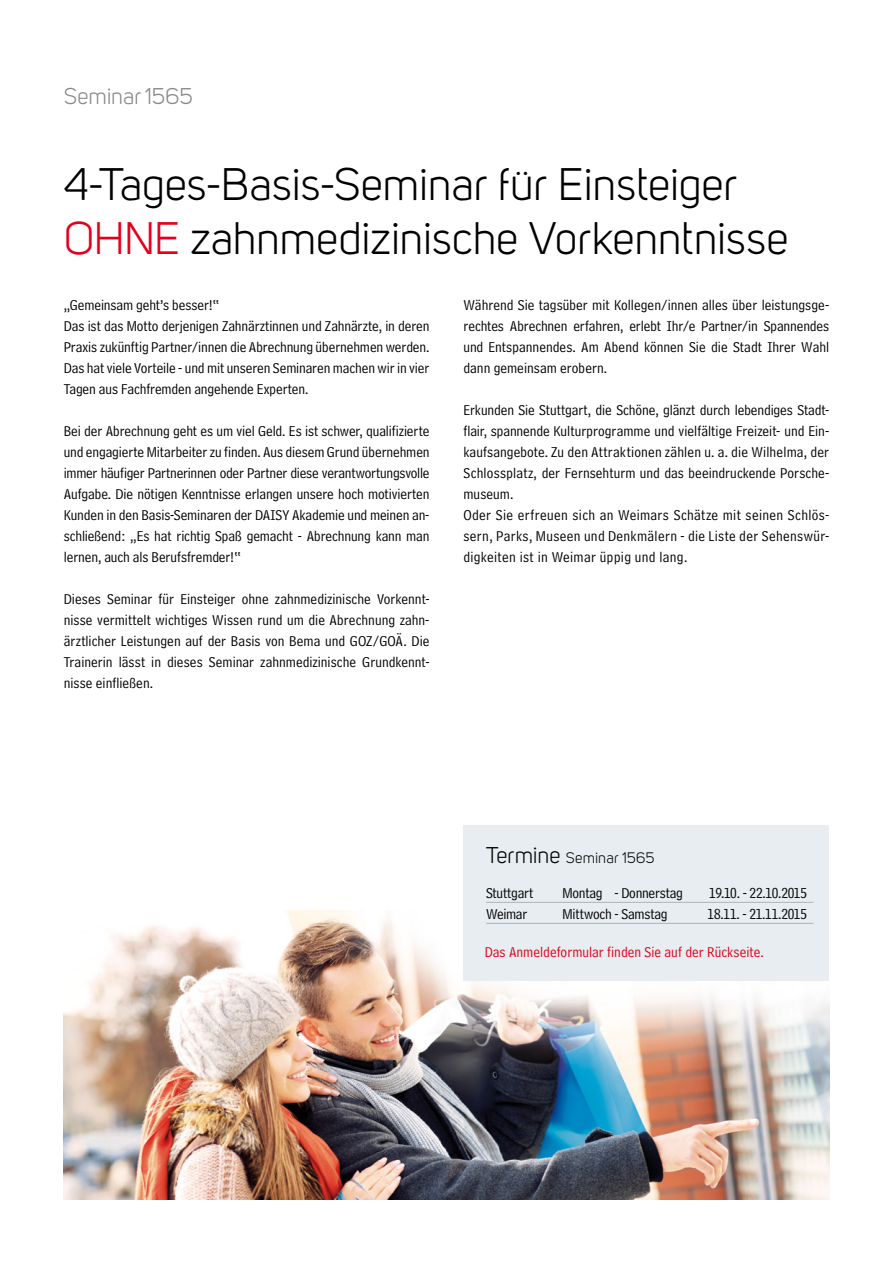
<style>
.page{position:relative;width:893px;height:1263px;background:#fff}
.page>*{position:absolute;margin:0;border:0;box-sizing:border-box;transform-origin:0 0}
.t1{font:45px/54px "Uni Sans Book";letter-spacing:-.005em;color:#000}
.t2{font:22.5px "Uni Sans Book";color:#87888a}
.t3{font:15px/21px "Bell Centennial Address";color:#000;text-align:justify}
.t4{font:15px "Bell Centennial Address";letter-spacing:.005em;color:#e2001a}
.t5{font:15px "Uni Sans Book";letter-spacing:.01em;color:#000}
.t6{font:15px "Bell Centennial Address";letter-spacing:-.025em;color:#000}
.s1{color:#e2001a}
.s2{font-size:22.5px}
</style>
<div class="page">
<img style="left:64px;top:910px;width:765px;height:289px">
<div style="left:463px;top:825px;width:366px;height:155px;background:#e7edf0"></div>
<hr style="left:486px;top:902px;width:327px;height:1px;background:#b1b3b4">
<hr style="left:486px;top:923px;width:327px;height:1px;background:#b1b3b4">
<h2 class="t2" style="left:64px;top:84px;width:131px">Seminar 1565</h2>
<h1 class="t1" style="left:64px;top:158px;width:726px">4-Tages-Basis-Seminar für Einsteiger<br><span class="s1">OHNE</span> zahnmedizinische Vorkenntnisse</h1>
<p class="t3" style="left:64px;top:294px;width:367px;text-align:left">„Gemeinsam geht’s besser!“<br>Das ist das Motto derjenigen Zahnärztinnen und Zahnärzte, in deren Praxis zukünftig Partner/innen die Abrechnung übernehmen werden.<br>Das hat viele Vorteile - und mit unseren Seminaren machen wir in vier Tagen aus Fachfremden angehende Experten.</p>
<p class="t3" style="left:64px;top:420px;width:367px">Bei der Abrechnung geht es um viel Geld. Es ist schwer, qualifizierte und engagierte Mitarbeiter zu finden. Aus diesem Grund übernehmen immer häufiger Partnerinnen oder Partner diese verantwortungsvolle Aufgabe. Die nötigen Kenntnisse erlangen unsere hoch motivierten Kunden in den Basis-Seminaren der DAISY Akademie und meinen an&shy;schließend: „Es hat richtig Spaß gemacht - Abrechnung kann man lernen, auch als Berufsfremder!“</p>
<p class="t3" style="left:64px;top:588px;width:367px">Dieses Seminar für Einsteiger ohne zahnmedizinische Vorkennt&shy;nisse vermittelt wichtiges Wissen rund um die Abrechnung zahn&shy;ärztlicher Leistungen auf der Basis von Bema und GOZ/GOÄ. Die Trainerin lässt in dieses Seminar zahnmedizinische Grundkennt&shy;nisse einfließen.</p>
<p class="t3" style="left:463px;top:294px;width:367px">Während Sie tagsüber mit Kollegen/innen alles über leistungsge&shy;rechtes Abrechnen erfahren, erlebt Ihr/e Partner/in Spannendes und Entspannendes. Am Abend können Sie die Stadt Ihrer Wahl dann gemeinsam erobern.</p>
<p class="t3" style="left:463px;top:399px;width:367px;text-align:left">Erkunden Sie Stuttgart, die Schöne, glänzt durch lebendiges Stadt&shy;flair, spannende Kulturprogramme und vielfältige Freizeit- und Ein&shy;kaufsangebote. Zu den Attraktionen zählen u. a. die Wilhelma, der Schlossplatz, der Fernsehturm und das beeindruckende Porsche&shy;museum.<br>Oder Sie erfreuen sich an Weimars Schätze mit seinen Schlös&shy;sern, Parks, Museen und Denkmälern - die Liste der Sehenswür&shy;digkeiten ist in Weimar üppig und lang.</p>
<p class="t5" style="left:486px;top:849px;width:170px"><span class="s2">Termine</span> Seminar 1565</p>
<p class="t3" style="left:486px;top:882px;width:49px">Stuttgart</p>
<p class="t3" style="left:562px;top:882px;width:122px">Montag - Donnerstag</p>
<p class="t6" style="left:709px;top:884px;width:99px">19.10. - 22.10.2015</p>
<p class="t3" style="left:486px;top:903px;width:43px">Weimar</p>
<p class="t3" style="left:562px;top:903px;width:106px">Mittwoch - Samstag</p>
<p class="t3" style="left:708px;top:903px;width:101px">18.11. - 21.11.2015</p>
<p class="t4" style="left:485px;top:943px;width:281px">Das Anmeldeformular finden Sie auf der Rückseite.</p>
</div>
